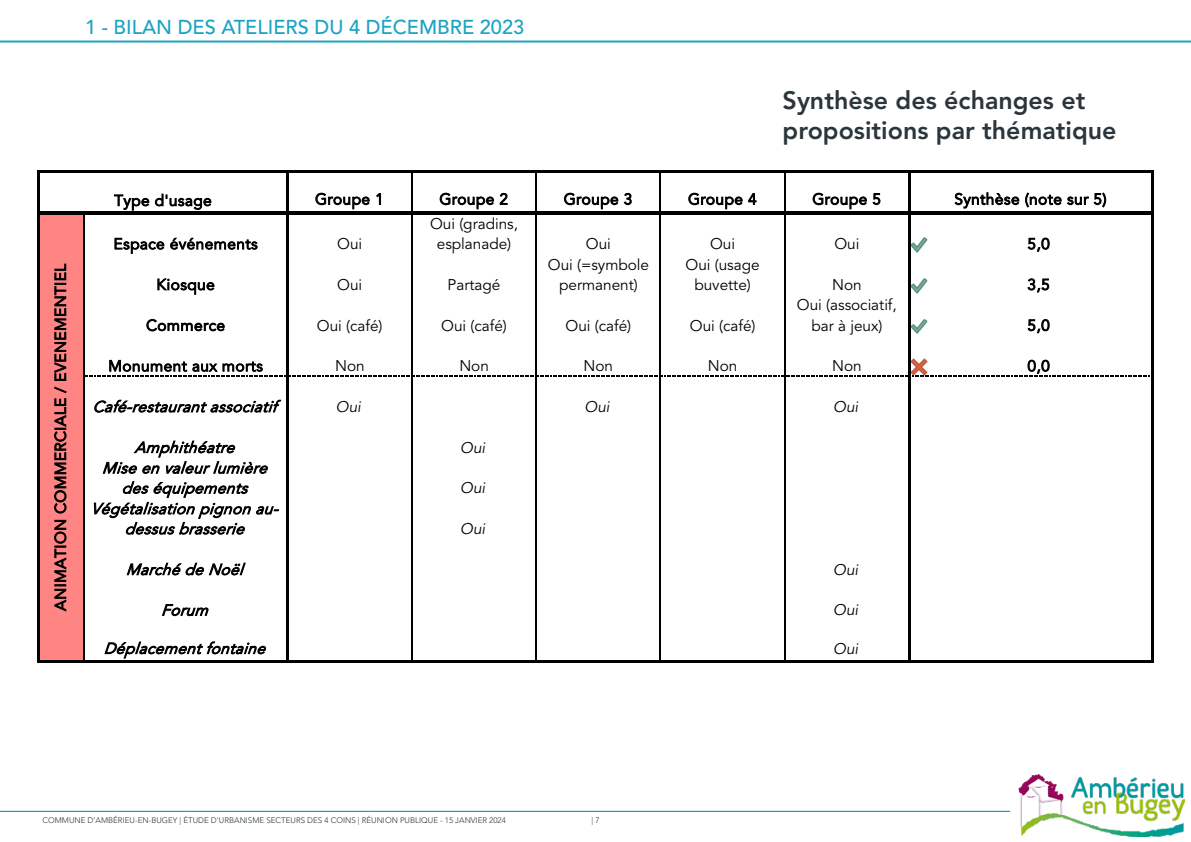
<style>
.page{position:relative;width:1191px;height:842px;background:#fff}
.page>*{position:absolute;margin:0;border:0;box-sizing:border-box;transform-origin:0 0}
.t1{font:800 25px/30px "Avenir LT Std";color:#2a363b}
.t2{font:500 20px "Avenir LT Std";color:#1ca3c2}
.t3{font:15.4px "Avenir LT Std";letter-spacing:.02em;color:#000}
.t4{font:italic 15.4px/20.1px "Avenir LT Std";color:#000;text-align:center}
.t5{font:15.4px/20.1px "Avenir LT Std";letter-spacing:-.005em;color:#000;text-align:center}
.t6{font:15.4px/20.1px "Avenir LT Std";color:#000;text-align:center}
.t7{font:italic 15.4px "Avenir LT Std";color:#000}
.t8{font:300 8px "Avenir LT Std";color:#2a363b}
</style>
<div class="page">
<hr style="left:411px;top:173px;width:1px;height:38px;background:#000">
<hr style="left:535px;top:173px;width:2px;height:38px;background:#000">
<hr style="left:660px;top:173px;width:1px;height:38px;background:#000">
<hr style="left:784px;top:173px;width:1px;height:38px;background:#000">
<hr style="left:38px;top:170px;width:2px;height:44px;background:#000">
<hr style="left:286px;top:173px;width:3px;height:41px;background:#000">
<hr style="left:907px;top:173px;width:3px;height:41px;background:#000">
<hr style="left:1150px;top:173px;width:3px;height:41px;background:#000">
<hr style="left:40px;top:170px;width:1113px;height:3px;background:#000">
<hr style="left:40px;top:211px;width:1113px;height:2px;background:#000">
<div style="left:40px;top:214px;width:44px;height:40px;background:#ff8585"></div>
<img style="left:910px;top:237px;width:17px;height:16px">
<div style="left:40px;top:254px;width:44px;height:41px;background:#ff8585"></div>
<img style="left:910px;top:277px;width:17px;height:17px">
<div style="left:40px;top:295px;width:44px;height:41px;background:#ff8585"></div>
<img style="left:910px;top:318px;width:17px;height:17px">
<div style="left:40px;top:336px;width:44px;height:40px;background:#ff8585"></div>
<img style="left:910px;top:359px;width:17px;height:16px">
<div style="left:40px;top:376px;width:44px;height:285px;background:#ff8585"></div>
<hr style="left:38px;top:212px;width:2px;height:451px;background:#000">
<hr style="left:83px;top:215px;width:2px;height:445px;background:#000">
<hr style="left:286px;top:215px;width:3px;height:448px;background:#000">
<hr style="left:411px;top:215px;width:1px;height:445px;background:#000">
<hr style="left:535px;top:215px;width:2px;height:445px;background:#000">
<hr style="left:660px;top:215px;width:1px;height:445px;background:#000">
<hr style="left:784px;top:215px;width:1px;height:445px;background:#000">
<hr style="left:907px;top:215px;width:3px;height:448px;background:#000">
<hr style="left:1150px;top:215px;width:3px;height:448px;background:#000">
<hr style="left:40px;top:212px;width:1113px;height:3px;background:#000">
<svg style="left:85px;top:376px;width:1064px;height:1px"></svg>
<hr style="left:40px;top:660px;width:1113px;height:3px;background:#000">
<img style="left:1018px;top:775px;width:166px;height:61px">
<hr style="left:0;top:811px;width:1010px;height:1px;background:#007bc4">
<hr style="left:0;top:41px;width:1191px;height:2px;background:#1ca3c2">
<p class="t2" style="left:85px;top:16px;width:441px">1 - BILAN DES ATELIERS DU 4 DÉCEMBRE 2023</p>
<h1 class="t1" style="left:782px;top:85px;width:335px">Synthèse des échanges et propositions par thématique</h1>
<p class="t3" style="left:52px;top:611px;width:348px;rotate:-90deg">ANIMATION COMMERCIALE / EVENEMENTIEL</p>
<p class="t3" style="left:315px;top:190px;width:70px">Groupe 1</p>
<p class="t3" style="left:439px;top:190px;width:70px">Groupe 2</p>
<p class="t3" style="left:564px;top:190px;width:70px">Groupe 3</p>
<p class="t3" style="left:688px;top:190px;width:70px">Groupe 4</p>
<p class="t3" style="left:812px;top:190px;width:70px">Groupe 5</p>
<p class="t3" style="left:954px;top:190px;width:154px">Synthèse (note sur 5)</p>
<p class="t3" style="left:114px;top:192px;width:99px">Type d'usage</p>
<p class="t3" style="left:114px;top:235px;width:145px">Espace événements</p>
<p class="t3" style="left:337px;top:235px;width:27px">Oui</p>
<p class="t6" style="left:430px;top:214px;width:90px">Oui (gradins, esplanade)</p>
<p class="t3" style="left:586px;top:235px;width:27px">Oui</p>
<p class="t3" style="left:710px;top:235px;width:27px">Oui</p>
<p class="t3" style="left:834px;top:235px;width:27px">Oui</p>
<p class="t3" style="left:1027px;top:235px;width:24px">5,0</p>
<p class="t3" style="left:156px;top:276px;width:60px">Kiosque</p>
<p class="t3" style="left:337px;top:276px;width:27px">Oui</p>
<p class="t6" style="left:447px;top:275px;width:54px">Partagé</p>
<p class="t5" style="left:548px;top:255px;width:103px">Oui (=symbole permanent)</p>
<p class="t5" style="left:685px;top:255px;width:76px">Oui (usage buvette)</p>
<p class="t3" style="left:146px;top:316px;width:80px">Commerce</p>
<p class="t3" style="left:317px;top:316px;width:67px">Oui (café)</p>
<p class="t3" style="left:441px;top:316px;width:67px">Oui (café)</p>
<p class="t3" style="left:565px;top:316px;width:67px">Oui (café)</p>
<p class="t3" style="left:690px;top:316px;width:67px">Oui (café)</p>
<p class="t3" style="left:832px;top:276px;width:31px">Non</p>
<p class="t3" style="left:1027px;top:276px;width:24px">3,5</p>
<p class="t5" style="left:797px;top:296px;width:101px">Oui (associatif, bar à jeux)</p>
<p class="t3" style="left:1027px;top:316px;width:24px">5,0</p>
<p class="t3" style="left:108px;top:357px;width:156px">Monument aux morts</p>
<p class="t3" style="left:335px;top:357px;width:31px">Non</p>
<p class="t3" style="left:459px;top:357px;width:31px">Non</p>
<p class="t3" style="left:583px;top:357px;width:31px">Non</p>
<p class="t3" style="left:708px;top:357px;width:31px">Non</p>
<p class="t3" style="left:832px;top:357px;width:31px">Non</p>
<p class="t3" style="left:1027px;top:357px;width:24px">0,0</p>
<p class="t4" style="left:93px;top:397px;width:191px">Café-restaurantassociatif</p>
<p class="t7" style="left:336px;top:398px;width:27px">Oui</p>
<p class="t7" style="left:584px;top:398px;width:27px">Oui</p>
<p class="t7" style="left:833px;top:398px;width:27px">Oui</p>
<p class="t4" style="left:135px;top:438px;width:107px">Amphithéatre</p>
<p class="t7" style="left:460px;top:438px;width:27px">Oui</p>
<p class="t4" style="left:102px;top:458px;width:172px">Miseenvaleurlumière deséquipements</p>
<p class="t7" style="left:460px;top:479px;width:27px">Oui</p>
<p class="t4" style="left:91px;top:499px;width:195px">Végétalisationpignonau&shy;dessusbrasserie</p>
<p class="t7" style="left:460px;top:520px;width:27px">Oui</p>
<p class="t4" style="left:126px;top:560px;width:124px">MarchédeNoël</p>
<p class="t7" style="left:833px;top:561px;width:27px">Oui</p>
<p class="t4" style="left:161px;top:600px;width:54px">Forum</p>
<p class="t7" style="left:833px;top:601px;width:27px">Oui</p>
<p class="t4" style="left:104px;top:639px;width:169px">Déplacementfontaine</p>
<p class="t7" style="left:833px;top:639px;width:27px">Oui</p>
<p class="t8" style="left:43px;top:815px;width:465px">COMMUNE D’AMBÉRIEU-EN-BUGEY | ÉTUDE D’URBANISME SECTEURS DES 4 COINS | RÉUNION PUBLIQUE - 15 JANVIER 2024</p>
<p class="t8" style="left:591px;top:815px;width:10px">| 7</p>
</div>
